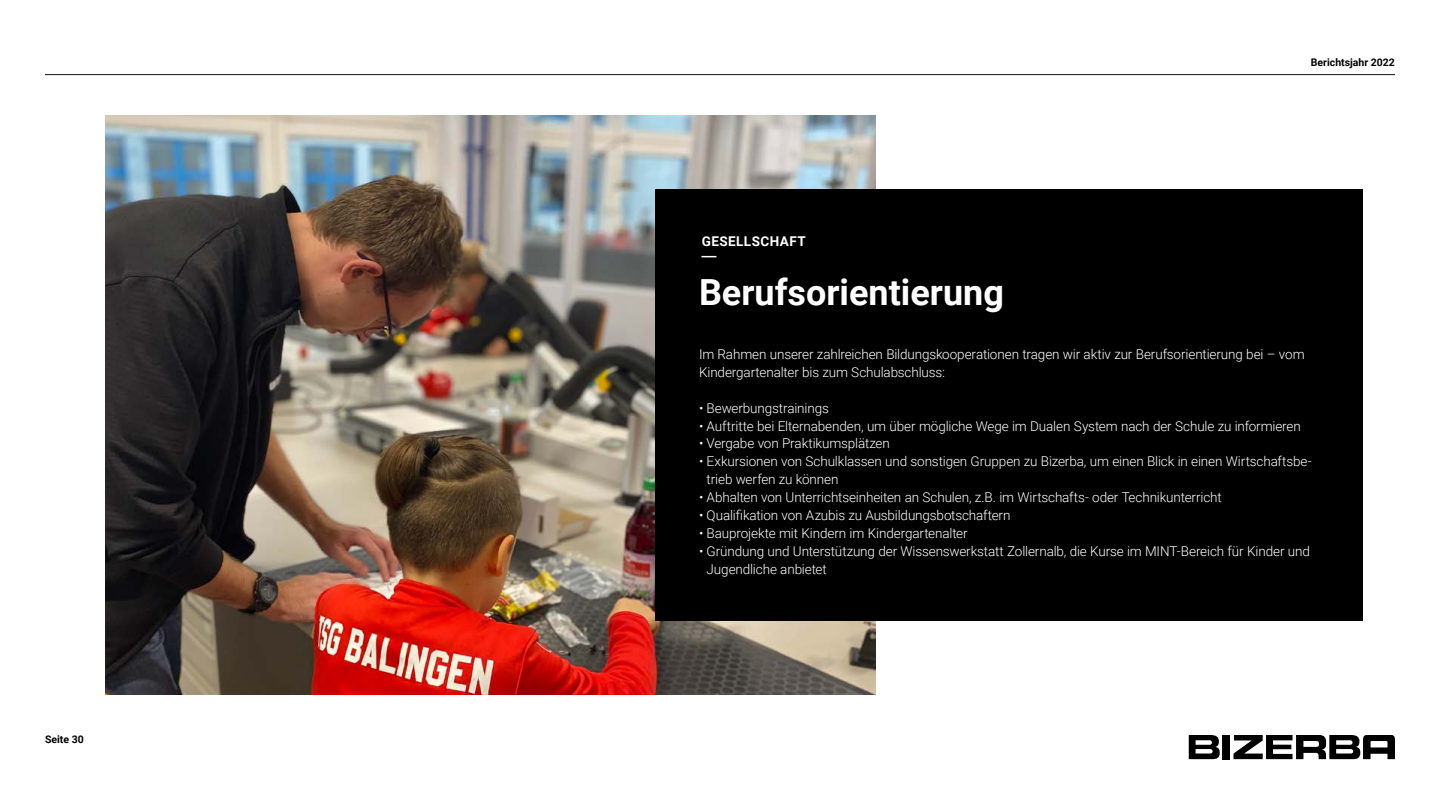
<style>
.page{position:relative;width:1440px;height:810px;background:#fff}
.page>*{position:absolute;margin:0;border:0;box-sizing:border-box;transform-origin:0 0}
.t1{font:700 36px "Roboto";color:#fff}
.t2{font:300 13.5px/18px "Roboto";letter-spacing:-.01em;color:#fff}
.t3{font:700 13.5px "Roboto";letter-spacing:.035em;color:#fff}
.t4{font:700 10.5px "Roboto";color:#000}
</style>
<div class="page">
<hr style="left:45px;top:74px;width:1350px;height:1px;background:#111">
<svg style="left:1234px;top:735px;width:161px;height:24px"></svg>
<div style="left:1222px;top:735px;width:8px;height:24px;background:#000"></div>
<svg style="left:1189px;top:735px;width:31px;height:24px"></svg>
<img style="left:106px;top:116px;width:770px;height:579px">
<div style="left:655px;top:189px;width:707px;height:432px;background:#000"></div>
<svg style="left:701px;top:256px;width:15px;height:1px"></svg>
<p class="t4" style="left:45px;top:732px;width:40px">Seite 30</p>
<p class="t3" style="left:702px;top:232px;width:106px">GESELLSCHAFT</p>
<p class="t4" style="left:1311px;top:55px;width:86px">Berichtsjahr 2022</p>
<h1 class="t1" style="left:699px;top:266px;width:306px">Berufsorientierung</h1>
<p class="t2" style="left:699px;top:344px;width:607px">Im Rahmen unserer zahlreichen Bildungskooperationen tragen wir aktiv zur Berufsorientierung bei – vom<br>Kindergartenalter bis zum Schulabschluss:</p>
<p class="t2" style="left:699px;top:398px;width:131px">• Bewerbungstrainings</p>
<p class="t2" style="left:699px;top:416px;width:603px">• Auftritte bei Elternabenden, um über mögliche Wege im Dualen System nach der Schule zu informieren</p>
<p class="t2" style="left:699px;top:434px;width:192px">• Vergabe von Praktikumsplätzen</p>
<p class="t2" style="left:707px;top:452px;width:607px;text-indent:-8px">• Exkursionen von Schulklassen und sonstigen Gruppen zu Bizerba, um einen Blick in einen Wirtschaftsbe&shy;trieb werfen zu können</p>
<p class="t2" style="left:699px;top:488px;width:524px">• Abhalten von Unterrichtseinheiten an Schulen, z.B. im Wirtschafts- oder Technikunterricht</p>
<p class="t2" style="left:699px;top:506px;width:313px">• Qualifikation von Azubis zu Ausbildungsbotschaftern</p>
<p class="t2" style="left:699px;top:524px;width:270px">• Bauprojekte mit Kindern im Kindergartenalter</p>
<p class="t2" style="left:707px;top:542px;width:605px;text-indent:-8px">• Gründung und Unterstützung der Wissenswerkstatt Zollernalb, die Kurse im MINT-Bereich für Kinder und<br>Jugendliche anbietet</p>
</div>
